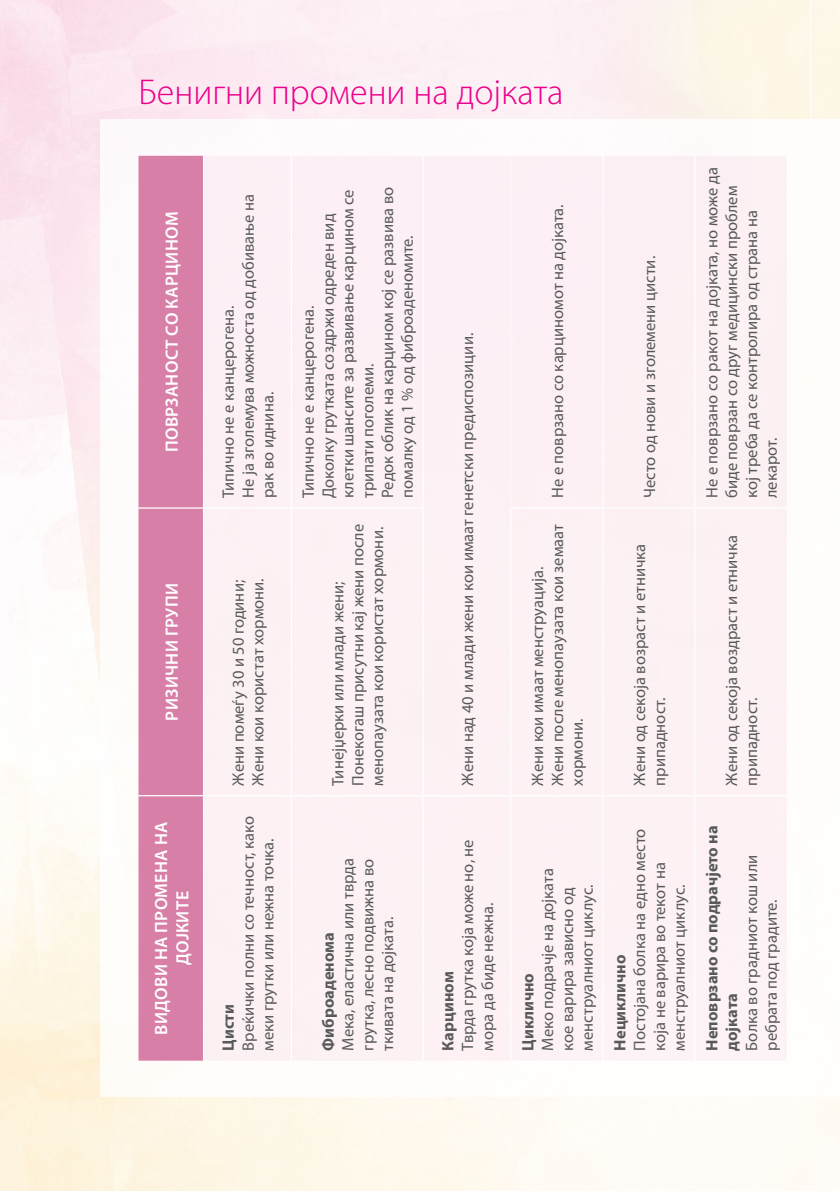
<style>
.page{position:relative;width:840px;height:1191px;background:#fff}
.page>*{position:absolute;margin:0;border:0;box-sizing:border-box;transform-origin:0 0}
.t1{font:300 36px "Myriad Pro";color:#ec008c}
.t2{font:600 17.8px/21.4px "Myriad Pro";letter-spacing:.02em;color:#fff;text-align:center}
.t3{font:16.4px/19.8px "Myriad Pro";color:#58595b}
.t4{font:700 16.4px/19.8px "Myriad Pro";color:#58595b}
</style>
<div class="page">
<div style="left:138px;top:156px;width:65px;height:904px;background:#d87fa8"></div>
<div style="left:204px;top:156px;width:582px;height:904px;background:#fcf1f4"></div>
<hr style="left:138px;top:795px;width:65px;height:1px;background:#fff">
<hr style="left:138px;top:507px;width:65px;height:1px;background:#fff">
<hr style="left:204px;top:795px;width:86px;height:1px;background:#fff">
<hr style="left:204px;top:507px;width:86px;height:1px;background:#fff">
<hr style="left:290px;top:795px;width:2px;height:265px;background:#fff">
<hr style="left:290px;top:508px;width:2px;height:287px;background:#fff">
<hr style="left:292px;top:795px;width:130px;height:1px;background:#fff">
<hr style="left:290px;top:156px;width:2px;height:352px;background:#fff">
<hr style="left:292px;top:507px;width:130px;height:1px;background:#fff">
<hr style="left:422px;top:795px;width:1px;height:265px;background:#fff">
<hr style="left:422px;top:508px;width:1px;height:287px;background:#fff">
<hr style="left:423px;top:795px;width:87px;height:1px;background:#fff">
<hr style="left:422px;top:156px;width:1px;height:352px;background:#fff">
<hr style="left:510px;top:795px;width:1px;height:265px;background:#fff">
<hr style="left:510px;top:508px;width:1px;height:287px;background:#fff">
<hr style="left:511px;top:795px;width:91px;height:1px;background:#fff">
<hr style="left:510px;top:156px;width:1px;height:352px;background:#fff">
<hr style="left:511px;top:507px;width:91px;height:1px;background:#fff">
<hr style="left:602px;top:795px;width:1px;height:265px;background:#fff">
<hr style="left:602px;top:508px;width:1px;height:287px;background:#fff">
<hr style="left:603px;top:795px;width:90px;height:1px;background:#fff">
<hr style="left:602px;top:156px;width:1px;height:352px;background:#fff">
<hr style="left:603px;top:507px;width:90px;height:1px;background:#fff">
<hr style="left:693px;top:795px;width:2px;height:265px;background:#fff">
<hr style="left:693px;top:508px;width:2px;height:287px;background:#fff">
<hr style="left:695px;top:795px;width:91px;height:1px;background:#fff">
<hr style="left:693px;top:156px;width:2px;height:352px;background:#fff">
<hr style="left:695px;top:507px;width:91px;height:1px;background:#fff">
<h1 class="t1" style="left:138px;top:72px;width:426px">Бенигни промени на дојката</h1>
<p class="t2" style="left:161px;top:452px;width:242px;rotate:-90deg">ПОВРЗАНОСТ СО КАРЦИНОМ</p>
<p class="t2" style="left:161px;top:720px;width:139px;rotate:-90deg">РИЗИЧНИ ГРУПИ</p>
<p class="t2" style="left:150px;top:1034px;width:214px;rotate:-90deg">ВИДОВИ НА ПРОМЕНА НА<br>ДОЈКИТЕ</p>
<p class="t3" style="left:219px;top:498px;width:305px;rotate:-90deg">Типично не е канцерогена.<br>Не ја зголемува можноста од добивање на рак во иднина.</p>
<p class="t3" style="left:228px;top:785px;width:209px;rotate:-90deg">Жени помеѓу 30 и 50 години;<br>Жени кои користат хормони.</p>
<p class="t3" style="left:238px;top:1050px;width:236px;rotate:-90deg">Вреќички полни со течност, како меки грутки или нежна точка.</p>
<p class="t4" style="left:218px;top:1050px;width:48px;rotate:-90deg">Цисти</p>
<p class="t3" style="left:298px;top:498px;width:312px;rotate:-90deg">Типично не е канцерогена.<br>Доколку грутката создржи одреден вид клетки шансите за развивање карцином се трипати поголеми.<br>Редок облик на карцином кој се развива во помалку од 1 % од фиброаденомите.</p>
<p class="t3" style="left:328px;top:785px;width:263px;rotate:-90deg">Тинејџерки или млади жени;<br>Понекогаш присутни кај жени после менопаузата кои користат хормони.</p>
<p class="t3" style="left:338px;top:1050px;width:194px;text-align:justify;rotate:-90deg">Мека, еластична или тврда грутка, лесно подвижна во ткивата на дојката.</p>
<p class="t4" style="left:318px;top:1050px;width:120px;rotate:-90deg">Фиброаденома</p>
<p class="t3" style="left:458px;top:785px;width:454px;rotate:-90deg">Жени над 40 и млади жени кои имаат генетски предиспозиции.</p>
<p class="t3" style="left:458px;top:1050px;width:213px;rotate:-90deg">Тврда грутка која може но, не мора да биде нежна.</p>
<p class="t4" style="left:438px;top:1050px;width:81px;rotate:-90deg">Карцином</p>
<p class="t3" style="left:547px;top:498px;width:295px;rotate:-90deg">Не е поврзано со карциномот на дојката.</p>
<p class="t3" style="left:528px;top:785px;width:263px;rotate:-90deg">Жени кои имаат менструација.<br>Жени после менопаузата кои земаат хормони.</p>
<p class="t3" style="left:538px;top:1050px;width:184px;rotate:-90deg">Меко подрачје на дојката кое варира зависно од менструалниот циклус.</p>
<p class="t4" style="left:518px;top:1050px;width:79px;rotate:-90deg">Циклично</p>
<p class="t3" style="left:639px;top:498px;width:243px;rotate:-90deg">Често од нови и зголемени цисти.</p>
<p class="t3" style="left:629px;top:785px;width:243px;rotate:-90deg">Жени од секоја возраст и етничка припадност.</p>
<p class="t3" style="left:629px;top:1050px;width:223px;rotate:-90deg">Постојана болка на едно место која не варира во текот на менструалниот циклус.</p>
<p class="t4" style="left:609px;top:1050px;width:97px;rotate:-90deg">Нециклично</p>
<p class="t3" style="left:702px;top:498px;width:332px;rotate:-90deg">Не е поврзано со ракот на дојката, но може да биде поврзан со друг медицински проблем кој треба да се контролира од страна на лекарот.</p>
<p class="t3" style="left:721px;top:785px;width:252px;rotate:-90deg">Жени од секоја воздраст и етничка припадност.</p>
<p class="t4" style="left:701px;top:1050px;width:227px;rotate:-90deg">Неповрзано со подрачјето на дојката</p>
<p class="t3" style="left:741px;top:1050px;width:197px;rotate:-90deg">Болка во градниот кош или ребрата под градите.</p>
</div>
